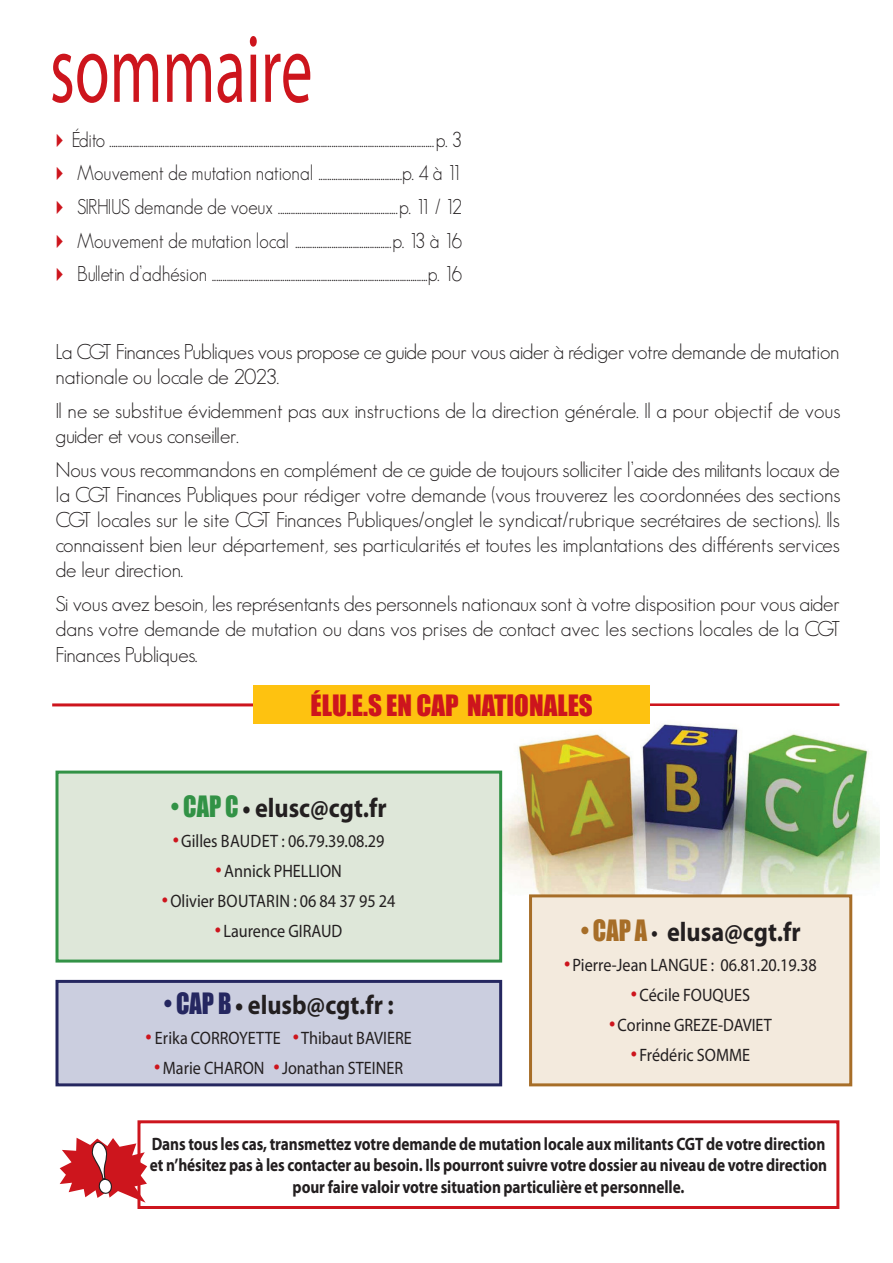
<style>
.page{position:relative;width:893px;height:1263px;background:#fff}
.page>*{position:absolute;margin:0;border:0;box-sizing:border-box;transform-origin:0 0}
.t1{font:97.5px "Myriad Pro";color:#cd151d;scale:.65 1}
.t2{font:700 27px "Myriad Pro";color:#231f20;scale:.9 1}
.t3{font:27px "Impact";color:#cd151d}
.t4{font:300 21px/25.2px "Geosans";letter-spacing:-.01em;color:#231f20}
.t5{font:300 21px "Geosans";letter-spacing:-.01em;color:#231f20;scale:.9 1}
.t6{font:700 18px/21.6px "Myriad Pro";letter-spacing:-.005em;color:#231f20;text-align:center;scale:.85 1}
.t7{font:18px "Myriad Pro";color:#231f20;scale:.9 1}
.s1{color:#cd151d}
.s2{font-family:"Impact";font-weight:400;color:#329246}
.s3{font-family:"Impact";color:#cd151d}
.s4{font-family:"Impact";font-weight:400;color:#252760}
.s5{font-family:"Impact";font-weight:400;color:#a76e28}
.s6{font-weight:400}
</style>
<div class="page">
<hr style="left:52px;top:703px;width:787px;height:3px;background:#cd151d">
<img style="left:502px;top:723px;width:377px;height:173px">
<div style="left:137px;top:1120px;width:702px;height:89px;border:3px solid #cd151d"></div>
<div style="left:253px;top:685px;width:397px;height:39px;background:#fec210"></div>
<div style="left:57px;top:772px;width:444px;height:189px;background:#dee7d9"></div>
<div style="left:56px;top:770px;width:446px;height:192px;border:3px solid #329246"></div>
<div style="left:57px;top:981px;width:444px;height:104px;background:#cbcedf"></div>
<div style="left:56px;top:980px;width:446px;height:106px;border:3px solid #252760"></div>
<div style="left:530px;top:896px;width:321px;height:189px;background:#f3eadd"></div>
<div style="left:529px;top:894px;width:323px;height:192px;border:3px solid #a76e28"></div>
<svg style="left:91px;top:1137px;width:50px;height:65px"></svg>
<h1 class="t1" style="left:50px;top:9px;width:406px">sommaire</h1>
<p class="t5" style="left:50px;top:128px;width:460px"><span class="s1">✔</span> édito .......................................................................................................................................................p. 3</p>
<p class="t5" style="left:50px;top:161px;width:460px"><span class="s1">✔</span> Mouvement de mutation national .......................................p. 4 à 11</p>
<p class="t5" style="left:50px;top:195px;width:460px"><span class="s1">✔</span> SIRHIUS demande de voeux ........................................................p. 11 / 12</p>
<p class="t5" style="left:50px;top:229px;width:460px"><span class="s1">✔</span> Mouvement de mutation local .............................................p. 13 à 16</p>
<p class="t5" style="left:50px;top:262px;width:460px"><span class="s1">✔</span> Bulletin d’adhésion .....................................................................................................p. 16</p>
<p class="t4" style="left:56px;top:339px;width:786px">La CGT Finances Publiques vous propose ce guide pour vous aider à rédiger votre demande de mutation nationale ou locale de 2023.</p>
<p class="t4" style="left:56px;top:398px;width:786px">Il ne se substitue évidemment pas aux instructions de la direction générale. Il a pour objectif de vous guider et vous conseiller.</p>
<p class="t4" style="left:56px;top:457px;width:786px;text-align:justify">Nous vous recommandons en complément de ce guide de toujours solliciter l’aide des militants locaux de la CGT Finances Publiques pour rédiger votre demande (vous trouverez les coordonnées des sections CGT locales sur le site CGT Finances Publiques/onglet le syndicat/rubrique secrétaires de sections). Ils connaissent bien leur département, ses particularités et toutes les implantations des différents services de leur direction.</p>
<p class="t4" style="left:56px;top:591px;width:786px;text-align:justify">Si vous avez besoin, les représentants des personnels nationaux sont à votre disposition pour vous aider dans votre demande de mutation ou dans vos prises de contact avec les sections locales de la CGT Finances Publiques.</p>
<p class="t3" style="left:311px;top:684px;width:284px">ÉLU.E.S EN CAP NATIONALES</p>
<p class="t2" style="left:171px;top:790px;width:241px"><span class="s2">• CAP C</span> • elusc@cgt.fr</p>
<p class="t7" style="left:173px;top:830px;width:237px"><span class="s3">•</span> Gilles BAUDET : 06.79.39.08.29</p>
<p class="t7" style="left:216px;top:860px;width:142px"><span class="s3">•</span> Annick PHELLION</p>
<p class="t7" style="left:162px;top:890px;width:84px"><span class="s3">•</span> Olivier Bouta</p>
<p class="t7" style="left:266px;top:890px;width:145px">rin : 06 84 37 95 24</p>
<p class="t7" style="left:215px;top:920px;width:143px"><span class="s3">•</span> Laurence GIRAUD</p>
<p class="t2" style="left:164px;top:987px;width:257px"><span class="s4">• CAP B</span> • elusb@cgt.fr :</p>
<p class="t7" style="left:146px;top:1027px;width:297px"><span class="s3">•</span> Erika CORROYETTE <span class="s3">•</span> Thibaut BAVIERE</p>
<p class="t7" style="left:155px;top:1057px;width:276px"><span class="s3">•</span> Marie CHARON <span class="s3">•</span> Jonathan STEINER</p>
<p class="t2" style="left:581px;top:914px;width:246px"><span class="s5">• CAP A</span> <span class="s6">•</span> elusa@cgt.fr</p>
<p class="t7" style="left:564px;top:954px;width:282px"><span class="s3">•</span> Pierre-Jean LANGUE : 06.81.20.19.38</p>
<p class="t7" style="left:631px;top:984px;width:134px"><span class="s3">•</span> Cécile FOUQUES</p>
<p class="t7" style="left:609px;top:1014px;width:182px"><span class="s3">•</span> Corinne GREZE-DAVIET</p>
<p class="t7" style="left:631px;top:1044px;width:134px"><span class="s3">•</span> Frédéric SOMME</p>
<p class="t6" style="left:150px;top:1132px;width:798px">Dans tous les cas, transmettez votre demande de mutation locale aux militants CGT de votre direction et n’hésitez pas à les contacter au besoin. Ils pourront suivre votre dossier au niveau de votre direction pour faire valoir votre situation particulière et personnelle.</p>
</div>
